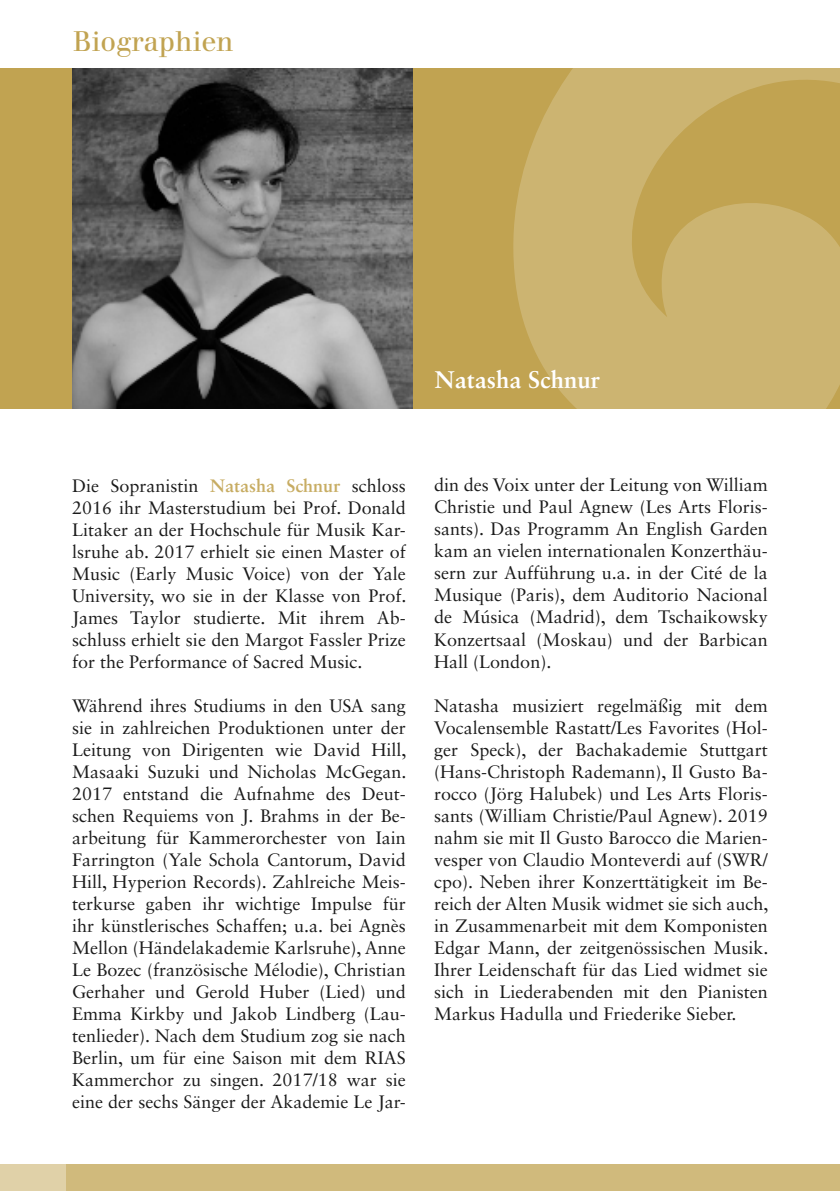
<style>
.page{position:relative;width:840px;height:1191px;background:#fff}
.page>*{position:absolute;margin:0;border:0;box-sizing:border-box;transform-origin:0 0}
.t1{font:28px "Walbaum Buch BQ";color:#c1a351}
.t2{font:700 24px "Sabon LT Std";color:#fff}
.t3{font:18px/22px "Sabon LT Std";color:#000;text-align:justify}
.s1{font-weight:700;color:#c1a351}
</style>
<div class="page">
<div style="left:0;top:68px;width:839px;height:340px;background:#c1a351"></div>
<div style="left:0;top:1164px;width:839px;height:27px;background:#e0d1a8"></div>
<div style="left:66px;top:1164px;width:773px;height:27px;background:#d0ba7c"></div>
<svg style="left:484px;top:68px;width:355px;height:341px;fill:#ccb471"></svg>
<img style="left:72px;top:68px;width:340px;height:340px">
<h1 class="t1" style="left:73px;top:26px;width:162px">Biographien</h1>
<h2 class="t2" style="left:434px;top:370px;width:167px">Natasha Schnur</h2>
<p class="t3" style="left:72px;top:476px;width:336px">Die Sopranistin <span class="s1">Natasha Schnur</span> schloss 2016 ihr Masterstudium bei Prof. Donald Litaker an der Hochschule für Musik Kar&shy;lsruhe ab. 2017 erhielt sie einen Master of Music (Early Music Voice) von der Yale University, wo sie in der Klasse von Prof.<br>James Taylor studierte. Mit ihrem Ab&shy;schluss erhielt sie den Margot Fassler Prize for the Performance of Sacred Music.</p>
<p class="t3" style="left:72px;top:696px;width:336px">Während ihres Studiums in den USA sang sie in zahlreichen Produktionen unter der Leitung von Dirigenten wie David Hill, Masaaki Suzuki und Nicholas McGegan.<br>2017 entstand die Aufnahme des Deut&shy;schen Requiems von J. Brahms in der Be&shy;arbeitung für Kammerorchester von Iain Farrington (Yale Schola Cantorum, David Hill, Hyperion Records). Zahlreiche Meis&shy;terkurse gaben ihr wichtige Impulse für ihr künstlerisches Schaffen; u.a. bei Agnès Mellon (Händelakademie Karlsruhe), Anne Le Bozec (französische Mélodie), Christian Gerhaher und Gerold Huber (Lied) und Emma Kirkby und Jakob Lindberg (Lau&shy;tenlieder). Nach dem Studium zog sie nach Berlin, um für eine Saison mit dem RIAS Kammerchor zu singen. 2017/18 war sie eine der sechs Sänger der Akademie Le Jar-</p>
<p class="t3" style="left:434px;top:475px;width:335px">din des Voix unter der Leitung von William Christie und Paul Agnew (Les Arts Floris&shy;sants). Das Programm An English Garden kam an vielen internationalen Konzerthäu&shy;sern zur Aufführung u.a. in der Cité de la Musique (Paris), dem Auditorio Nacional de Música (Madrid), dem Tschaikowsky Konzertsaal (Moskau) und der Barbican Hall (London).</p>
<p class="t3" style="left:434px;top:695px;width:336px">Natasha musiziert regelmäßig mit dem Vocalensemble Rastatt/Les Favorites (Hol&shy;ger Speck), der Bachakademie Stuttgart (Hans-Christoph Rademann), Il Gusto Ba&shy;rocco (Jörg Halubek) und Les Arts Floris&shy;sants (William Christie/Paul Agnew). 2019 nahm sie mit Il Gusto Barocco die Marien&shy;vesper von Claudio Monteverdi auf (SWR/ cpo). Neben ihrer Konzerttätigkeit im Be&shy;reich der Alten Musik widmet sie sich auch, in Zusammenarbeit mit dem Komponisten Edgar Mann, der zeitgenössischen Musik.<br>Ihrer Leidenschaft für das Lied widmet sie sich in Liederabenden mit den Pianisten Markus Hadulla und Friederike Sieber.</p>
</div>
